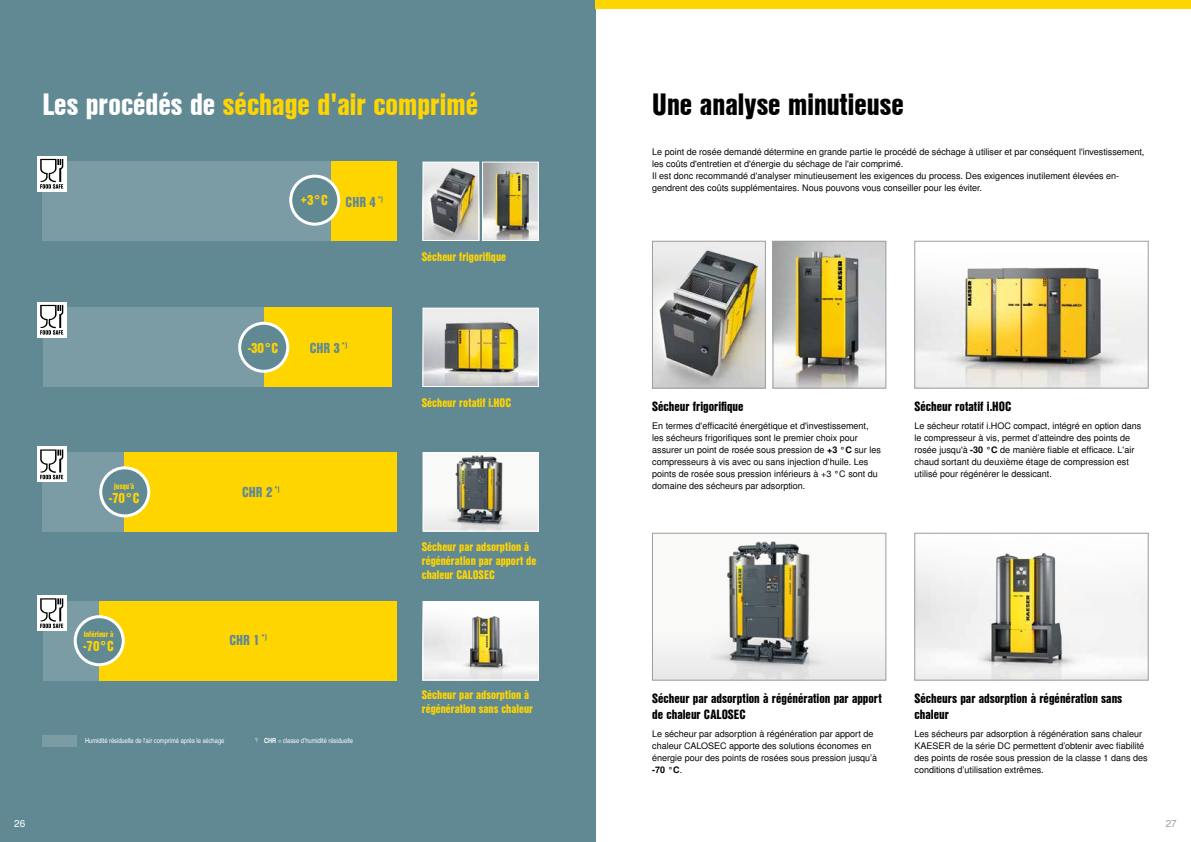
<style>
.page{position:relative;width:1191px;height:842px;background:#fff}
.page>*{position:absolute;margin:0;border:0;box-sizing:border-box;transform-origin:0 0}
.t1{font:30px "Nimbus San L Bla Con";color:#ffd500}
.t2{font:30px "Nimbus San L Bla Con";color:#000}
.t3{font:14px "Nimbus San L Bla Con";color:#618994}
.t4{font:14px "Nimbus San L Bla Con";color:#ffd500}
.t5{font:13px/16px "Nimbus San L Bla Con";color:#000}
.t6{font:12px/14px "Nimbus San L Bla Con";color:#ffd500}
.t7{font:10px "Nimbus San L";color:#fff}
.t8{font:10px "Nimbus San L";color:#9d9d9c}
.t9{font:9px/12px "Nimbus San L";color:#000}
.t10{font:8.2px "Nimbus San L Bla Con";color:#618994}
.t11{font:8px "Nimbus San L Bla Con";color:#ffd500}
.t12{font:7px "Nimbus San L Reg Con";color:#fff}
.s1{color:#fff}
.s2{font-family:"Nimbus San L Bol Con"}
.s3{font-weight:700}
</style>
<div class="page">
<div style="left:0;top:0;width:595px;height:842px;background:#618994"></div>
<div style="left:652px;top:533px;width:234px;height:147px;background:linear-gradient(to right,#f8f8f7,#f8f8f7)"></div>
<img style="left:710px;top:541px;width:117px;height:137px">
<div style="left:652px;top:533px;width:234px;height:147px;border:1px solid #9d9d9c"></div>
<img style="left:916px;top:267px;width:230px;height:119px">
<div style="left:914px;top:241px;width:234px;height:147px;border:1px solid #9d9d9c"></div>
<img style="left:916px;top:553px;width:230px;height:125px">
<div style="left:914px;top:533px;width:234px;height:147px;border:1px solid #9d9d9c"></div>
<img style="left:654px;top:243px;width:109px;height:143px">
<div style="left:652px;top:241px;width:113px;height:147px;border:1px solid #9d9d9c"></div>
<img style="left:774px;top:243px;width:110px;height:143px">
<div style="left:772px;top:241px;width:114px;height:147px;border:1px solid #9d9d9c"></div>
<div style="left:595px;top:0;width:596px;height:9px;background:#ffd500"></div>
<div style="left:43px;top:452px;width:340px;height:79px;background:#7c9ca5"></div>
<div style="left:423px;top:453px;width:115px;height:78px;background:linear-gradient(to bottom,#fcfcfb,#f1f1f0)"></div>
<img style="left:446px;top:455px;width:66px;height:74px">
<div style="left:422px;top:452px;width:117px;height:79px;border:1px solid #fff"></div>
<div style="left:125px;top:452px;width:272px;height:79px;background:#ffd500"></div>
<div style="left:101px;top:468px;width:48px;height:48px;background:#618994;border-radius:50%"></div>
<div style="left:99px;top:466px;width:51px;height:51px;border:3px solid #fff;border-radius:50%"></div>
<div style="left:43px;top:308px;width:340px;height:79px;background:#7c9ca5"></div>
<img style="left:424px;top:310px;width:113px;height:75px">
<div style="left:422px;top:308px;width:117px;height:79px;border:1px solid #fff"></div>
<div style="left:265px;top:308px;width:127px;height:79px;background:#ffd500"></div>
<div style="left:240px;top:323px;width:48px;height:48px;background:#618994;border-radius:50%"></div>
<div style="left:238px;top:322px;width:51px;height:51px;border:3px solid #fff;border-radius:50%"></div>
<div style="left:43px;top:162px;width:340px;height:79px;background:#7c9ca5"></div>
<img style="left:484px;top:164px;width:53px;height:75px">
<div style="left:482px;top:162px;width:57px;height:79px;border:1px solid #fff"></div>
<div style="left:332px;top:162px;width:65px;height:79px;background:#ffd500"></div>
<div style="left:291px;top:176px;width:48px;height:48px;background:#618994;border-radius:50%"></div>
<div style="left:289px;top:175px;width:51px;height:51px;border:3px solid #fff;border-radius:50%"></div>
<img style="left:424px;top:603px;width:113px;height:75px">
<div style="left:422px;top:601px;width:117px;height:79px;border:1px solid #fff"></div>
<div style="left:43px;top:601px;width:340px;height:79px;background:#7c9ca5"></div>
<div style="left:99px;top:601px;width:298px;height:79px;background:#ffd500"></div>
<div style="left:75px;top:617px;width:48px;height:48px;background:#618994;border-radius:50%"></div>
<div style="left:74px;top:615px;width:51px;height:51px;border:3px solid #fff;border-radius:50%"></div>
<div style="left:43px;top:735px;width:34px;height:11px;background:#7c9ca5"></div>
<img style="left:424px;top:164px;width:53px;height:75px">
<div style="left:422px;top:162px;width:57px;height:79px;border:1px solid #fff"></div>
<div style="left:37px;top:446px;width:30px;height:36px;background:#fff"></div>
<svg style="left:40px;top:449px;width:23px;height:30px"></svg>
<div style="left:37px;top:302px;width:30px;height:36px;background:#fff"></div>
<svg style="left:40px;top:305px;width:23px;height:30px"></svg>
<div style="left:37px;top:595px;width:30px;height:36px;background:#fff"></div>
<svg style="left:40px;top:598px;width:23px;height:30px"></svg>
<div style="left:37px;top:156px;width:30px;height:36px;background:#fff"></div>
<svg style="left:40px;top:159px;width:23px;height:30px"></svg>
<h1 class="t1" style="left:43px;top:81px;width:437px"><span class="s1">Les procédés de</span> séchage d'air comprimé</h1>
<p class="t11" style="left:114px;top:480px;width:22px">jusqu’à</p>
<h2 class="t4" style="left:109px;top:487px;width:32px">-70°C</h2>
<p class="t11" style="left:84px;top:628px;width:31px">Inférieur à</p>
<h2 class="t4" style="left:84px;top:635px;width:32px">-70°C</h2>
<h2 class="t4" style="left:300px;top:189px;width:29px">+3°C</h2>
<p class="t10" style="left:378px;top:193px;width:7px">*)</p>
<h2 class="t3" style="left:346px;top:191px;width:32px">CHR 4</h2>
<h2 class="t4" style="left:248px;top:337px;width:32px">-30°C</h2>
<h2 class="t3" style="left:310px;top:337px;width:39px">CHR 3 <sup>*)</sup></h2>
<h2 class="t3" style="left:242px;top:481px;width:39px">CHR 2 <sup>*)</sup></h2>
<h2 class="t3" style="left:229px;top:629px;width:39px">CHR 1 <sup>*)</sup></h2>
<p class="t12" style="left:85px;top:736px;width:141px">Humidité résiduelle de l’air comprimé après le séchage</p>
<p class="t12" style="left:255px;top:736px;width:99px"><sup>*)</sup> <span class="s2">CHR</span> = classe d’humidité résiduelle</p>
<h3 class="t6" style="left:422px;top:249px;width:86px">Sécheur frigorifique</h3>
<h3 class="t6" style="left:422px;top:395px;width:91px">Sécheur rotatif i.HOC</h3>
<h3 class="t6" style="left:422px;top:539px;width:116px">Sécheur par adsorption à régénération par apport de chaleur CALOSEC</h3>
<h3 class="t6" style="left:422px;top:687px;width:113px">Sécheur par adsorption à régénération sans chaleur</h3>
<h1 class="t2" style="left:652px;top:81px;width:253px">Une analyse minutieuse</h1>
<p class="t9" style="left:652px;top:146px;width:494px">Le point de rosée demandé détermine en grande partie le procédé de séchage à utiliser et par conséquent l'investissement, les coûts d'entretien et d'énergie du séchage de l'air comprimé.<br>Il est donc recommandé d'analyser minutieusement les exigences du process. Des exigences inutilement élevées en&shy;gendrent des coûts supplémentaires. Nous pouvons vous conseiller pour les éviter.</p>
<h3 class="t5" style="left:652px;top:398px;width:93px">Sécheur frigorifique</h3>
<p class="t9" style="left:652px;top:420px;width:230px">En termes d'efficacité énergétique et d'investissement, les sécheurs frigorifiques sont le premier choix pour assurer un point de rosée sous pression de <span class="s3">+3 °C</span> sur les compresseurs à vis avec ou sans injection d'huile. Les points de rosée sous pression inférieurs à +3 °C sont du domaine des sécheurs par adsorption.</p>
<h3 class="t5" style="left:914px;top:398px;width:98px">Sécheur rotatif i.HOC</h3>
<p class="t9" style="left:914px;top:420px;width:228px">Le sécheur rotatif i.HOC compact, intégré en option dans le compresseur à vis, permet d’atteindre des points de rosée jusqu'à <span class="s3">-30 °C</span> de manière fiable et efficace. L'air chaud sortant du deuxième étage de compression est utilisé pour régénérer le dessicant.</p>
<h3 class="t5" style="left:652px;top:690px;width:231px">Sécheur par adsorption à régénération par apport de chaleur CALOSEC</h3>
<p class="t9" style="left:652px;top:728px;width:226px">Le sécheur par adsorption à régénération par apport de chaleur CALOSEC apporte des solutions économes en énergie pour des points de rosées sous pression jusqu’à <span class="s3">-70 °C</span>.</p>
<h3 class="t5" style="left:914px;top:690px;width:209px">Sécheurs par adsorption à régénération sans chaleur</h3>
<p class="t9" style="left:914px;top:728px;width:234px">Les sécheurs par adsorption à régénération sans chaleur KAESER de la série DC permettent d’obtenir avec fiabilité des points de rosée sous pression de la classe 1 dans des conditions d’utilisation extrêmes.</p>
<p class="t7" style="left:14px;top:817px;width:13px">26</p>
<p class="t8" style="left:1165px;top:817px;width:13px">27</p>
</div>
